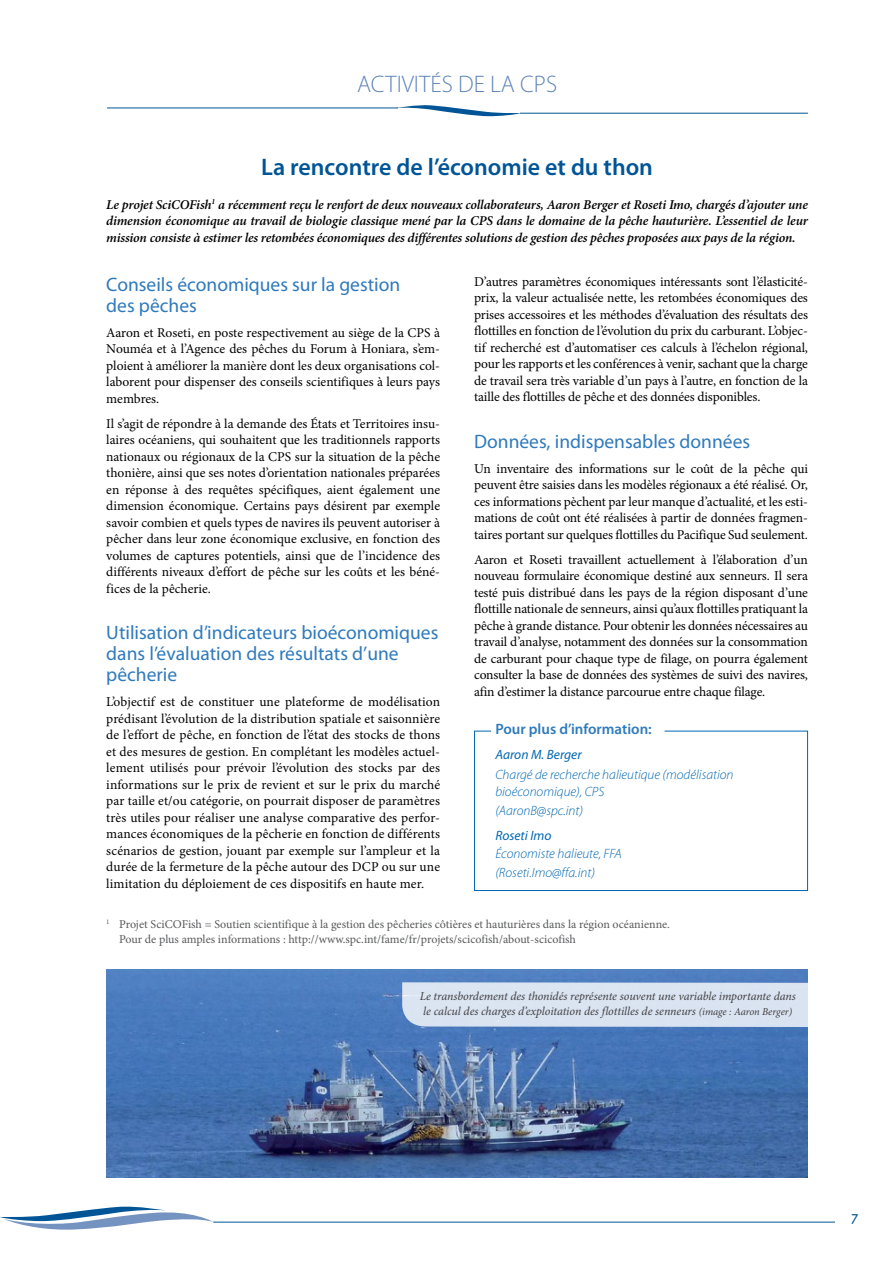
<style>
.page{position:relative;width:893px;height:1263px;background:#fff}
.page>*{position:absolute;margin:0;border:0;box-sizing:border-box;transform-origin:0 0}
.t1{font:600 24px "Myriad Pro";color:#005596}
.t2{font:300 24px "Myriad Pro";color:#5e84b8}
.t3{font:19.5px/21px "Myriad Pro";color:#2f7abc}
.t4{font:600 15px "Myriad Pro";color:#2f7abc}
.t5{font:15px "Duepuntozero";color:#005596}
.t6{font:13.5px/16.5px "Minion Pro";letter-spacing:-.005em;color:#000;text-align:justify}
.t7{font:italic 600 13.5px/16.5px "Minion Pro";letter-spacing:-.01em;color:#000;text-align:justify}
.t8{font:italic 300 13.5px/16.5px "Myriad Pro";color:#0067b1}
.t9{font:italic 13.5px "Myriad Pro";color:#0067b1}
.t10{font:12px/15px "Minion Pro";color:#58595b}
.t11{font:italic 12px/15px "Minion Pro";letter-spacing:-.005em;color:#414042;text-align:center}
.s1{font-size:10.5px}
</style>
<div class="page">
<svg style="left:0;top:1206px;width:214px;height:24px"></svg>
<hr style="left:214px;top:1222px;width:621px;height:1px;background:#005596">
<hr style="left:520px;top:113px;width:288px;height:1px;background:#005596">
<hr style="left:107px;top:108px;width:291px;height:1px;background:#005596">
<svg style="left:395px;top:105px;width:126px;height:11px"></svg>
<img style="left:106px;top:969px;width:702px;height:209px">
<div style="left:402px;top:982px;width:406px;height:45px;background:#dae4f1"></div>
<svg style="left:474px;top:730px;width:334px;height:161px"></svg>
<h1 class="t2" style="left:357px;top:70px;width:202px">ACTIVITéS DE LA CPS</h1>
<h1 class="t1" style="left:261px;top:152px;width:393px">La rencontre de l’économie et du thon</h1>
<p class="t7" style="left:106px;top:196px;width:703px">Le projet SciCOFish<sup>1</sup> a récemment reçu le renfort de deux nouveaux collaborateurs, Aaron Berger et Roseti Imo, chargés d’ajouter une dimension économique au travail de biologie classique mené par la CPS dans le domaine de la pêche hauturière. L’essentiel de leur mission consiste à estimer les retombées économiques des différentes solutions de gestion des pêches proposées aux pays de la région.</p>
<h2 class="t3" style="left:106px;top:273px;width:295px">Conseils économiques sur la gestion des pêches</h2>
<p class="t6" style="left:106px;top:324px;width:335px">Aaron et Roseti, en poste respectivement au siège de la CPS à Nouméa et à l’Agence des pêches du Forum à Honiara, s’em&shy;ploient à améliorer la manière dont les deux organisations col&shy;laborent pour dispenser des conseils scientifiques à leurs pays membres.</p>
<p class="t6" style="left:106px;top:415px;width:335px">Il s’agit de répondre à la demande des États et Territoires insu&shy;laires océaniens, qui souhaitent que les traditionnels rapports nationaux ou régionaux de la CPS sur la situation de la pêche thonière, ainsi que ses notes d’orientation nationales préparées en réponse à des requêtes spécifiques, aient également une dimension économique. Certains pays désirent par exemple savoir combien et quels types de navires ils peuvent autoriser à pêcher dans leur zone économique exclusive, en fonction des volumes de captures potentiels, ainsi que de l’incidence des différents niveaux d’effort de pêche sur les coûts et les béné&shy;fices de la pêcherie.</p>
<h2 class="t3" style="left:106px;top:622px;width:334px">Utilisation d’indicateurs bioéconomiques dans l’évaluation des résultats d’une pêcherie</h2>
<p class="t6" style="left:106px;top:694px;width:335px">L’objectif est de constituer une plateforme de modélisation prédisant l’évolution de la distribution spatiale et saisonnière de l’effort de pêche, en fonction de l’état des stocks de thons et des mesures de gestion. En complétant les modèles actuel&shy;lement utilisés pour prévoir l’évolution des stocks par des informations sur le prix de revient et sur le prix du marché par taille et/ou catégorie, on pourrait disposer de paramètres très utiles pour réaliser une analyse comparative des perfor&shy;mances économiques de la pêcherie en fonction de différents scénarios de gestion, jouant par exemple sur l’ampleur et la durée de la fermeture de la pêche autour des DCP ou sur une limitation du déploiement de ces dispositifs en haute mer.</p>
<p class="t10" style="left:119px;top:916px;width:552px;text-indent:-13px"><sup>1</sup> Projet SciCOFish = Soutien scientifique à la gestion des pêcheries côtières et hauturières dans la région océanienne.<br>Pour de plus amples informations : http://www.spc.int/fame/fr/projets/scicofish/about-scicofish</p>
<p class="t6" style="left:474px;top:273px;width:335px">D’autres paramètres économiques intéressants sont l’élasticité&shy;prix, la valeur actualisée nette, les retombées économiques des prises accessoires et les méthodes d’évaluation des résultats des flottilles en fonction de l’évolution du prix du carburant. L’objec&shy;tif recherché est d’automatiser ces calculs à l’échelon régional, pour les rapports et les conférences à venir, sachant que la charge de travail sera très variable d’un pays à l’autre, en fonction de la taille des flottilles de pêche et des données disponibles.</p>
<h2 class="t3" style="left:474px;top:431px;width:278px">Données, indispensables données</h2>
<p class="t6" style="left:474px;top:460px;width:335px">Un inventaire des informations sur le coût de la pêche qui peuvent être saisies dans les modèles régionaux a été réalisé. Or, ces informations pèchent par leur manque d’actualité, et les esti&shy;mations de coût ont été réalisées à partir de données fragmen&shy;taires portant sur quelques flottilles du Pacifique Sud seulement.</p>
<p class="t6" style="left:474px;top:551px;width:335px">Aaron et Roseti travaillent actuellement à l’élaboration d’un nouveau formulaire économique destiné aux senneurs. Il sera testé puis distribué dans les pays de la région disposant d’une flottille nationale de senneurs, ainsi qu’aux flottilles pratiquant la pêche à grande distance. Pour obtenir les données nécessaires au travail d’analyse, notamment des données sur la consommation de carburant pour chaque type de filage, on pourra également consulter la base de données des systèmes de suivi des navires, afin d’estimer la distance parcourue entre chaque filage.</p>
<p class="t4" style="left:495px;top:719px;width:158px">Pour plus d’information:</p>
<p class="t9" style="left:495px;top:746px;width:88px">Aaron M. Berger</p>
<p class="t8" style="left:495px;top:767px;width:240px">Chargé de recherche halieutique (modélisation bioéconomique), CPS</p>
<p class="t8" style="left:495px;top:802px;width:89px">(AaronB@spc.int)</p>
<p class="t9" style="left:495px;top:827px;width:58px">Roseti Imo</p>
<p class="t8" style="left:495px;top:844px;width:128px;line-height:18.6px">Économiste halieute, FFA (Roseti.Imo@ffa.int)</p>
<p class="t11" style="left:420px;top:988px;width:378px">Le transbordement des thonidés représente souvent une variable importante dans le calcul des charges d’exploitation des flottilles de senneurs <span class="s1">(image : Aaron Berger)</span></p>
<p class="t5" style="left:851px;top:1211px;width:8px">7</p>
</div>
